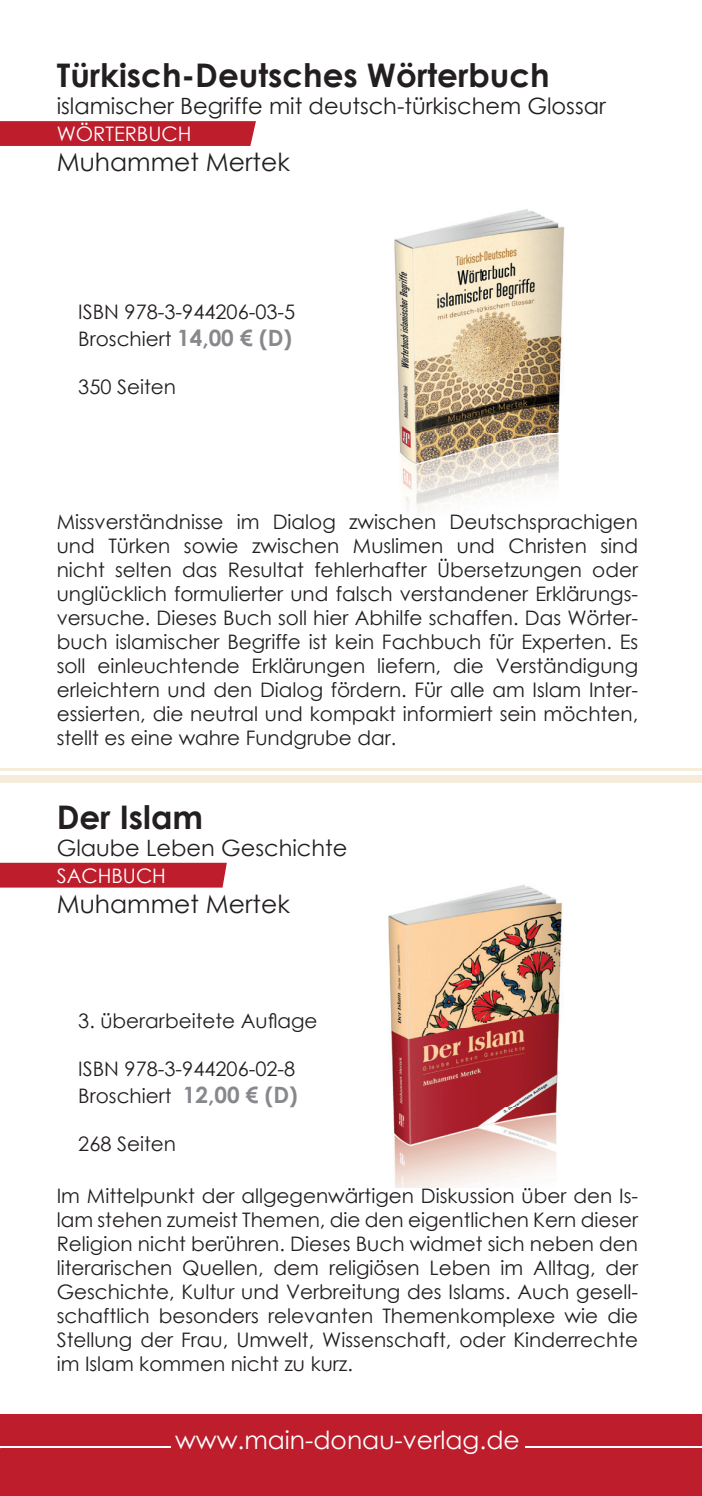
<style>
.page{position:relative;width:702px;height:1496px;background:#fff}
.page>*{position:absolute;margin:0;border:0;box-sizing:border-box;transform-origin:0 0}
.t1{font:700 32.5px "Century Gothic";color:#231f20}
.t2{font:25px "Century Gothic";color:#231f20}
.t3{font:25px "Century Gothic";color:#fff}
.t4{font:22.5px "Century Gothic";color:#231f20}
.t5{font:20px/24px "Century Gothic";color:#231f20}
.t6{font:20px "Century Gothic";color:#fff}
.s1{font-weight:700;font-size:22.5px;color:#86888b}
</style>
<div class="page">
<div style="left:0;top:1414px;width:702px;height:81px;background:#be1d2c"></div>
<hr style="left:525px;top:1446px;width:177px;height:1px;background:#fff">
<hr style="left:0;top:1446px;width:171px;height:1px;background:#fff">
<img style="left:394px;top:209px;width:171px;height:303px">
<img style="left:388px;top:884px;width:174px;height:303px">
<svg style="left:0;top:121px;width:256px;height:25px;background:#bf212f"></svg>
<div style="left:0;top:862px;width:227px;height:25px;background:#be1d2c"></div>
<hr style="left:0;top:768px;width:702px;height:2px;background:#f5ecd9">
<div style="left:0;top:775px;width:702px;height:8px;background:#f5ecd9"></div>
<h1 class="t1" style="left:57px;top:51px;width:494px">Türkisch-Deutsches Wörterbuch</h1>
<p class="t4" style="left:57px;top:90px;width:550px">islamischer Begriffe mit deutsch-türkischem Glossar</p>
<p class="t6" style="left:57px;top:120px;width:136px">WÖRTERBUCH</p>
<p class="t2" style="left:57px;top:145px;width:235px">Muhammet Mertek</p>
<p class="t5" style="left:78px;top:298px;width:218px;line-height:27px">ISBN 978-3-944206-03-5<br>Broschiert <span class="s1">14,00 € (D)</span></p>
<p class="t5" style="left:78px;top:374px;width:99px">350 Seiten</p>
<p class="t5" style="left:57px;top:509px;width:583px;text-align:justify">Missverständnisse im Dialog zwischen Deutschsprachigen und Türken sowie zwischen Muslimen und Christen sind nicht selten das Resultat fehlerhafter Übersetzungen oder unglücklich formulierter und falsch verstandener Erklärungs&shy;versuche. Dieses Buch soll hier Abhilfe schaffen. Das Wörter&shy;buch islamischer Begriffe ist kein Fachbuch für Experten. Es soll einleuchtende Erklärungen liefern, die Verständigung erleichtern und den Dialog fördern. Für alle am Islam Inter&shy;essierten, die neutral und kompakt informiert sein möchten, stellt es eine wahre Fundgrube dar.</p>
<h1 class="t1" style="left:57px;top:792px;width:148px">Der Islam</h1>
<p class="t4" style="left:57px;top:831px;width:292px">Glaube Leben Geschichte</p>
<p class="t6" style="left:57px;top:861px;width:111px">SACHBUCH</p>
<p class="t2" style="left:57px;top:886px;width:235px">Muhammet Mertek</p>
<p class="t5" style="left:78px;top:1008px;width:241px">3. überarbeitete Auflage</p>
<p class="t5" style="left:78px;top:1054px;width:221px;line-height:27px">ISBN 978-3-944206-02-8<br>Broschiert <span class="s1">12,00 € (D)</span></p>
<p class="t5" style="left:78px;top:1131px;width:99px">268 Seiten</p>
<p class="t5" style="left:57px;top:1183px;width:583px;text-align:justify">Im Mittelpunkt der allgegenwärtigen Diskussion über den Is&shy;lam stehen zumeist Themen, die den eigentlichen Kern dieser Religion nicht berühren. Dieses Buch widmet sich neben den literarischen Quellen, dem religiösen Leben im Alltag, der Geschichte, Kultur und Verbreitung des Islams. Auch gesell&shy;schaftlich besonders relevanten Themenkomplexe wie die Stellung der Frau, Umwelt, Wissenschaft, oder Kinderrechte im Islam kommen nicht zu kurz.</p>
<p class="t3" style="left:175px;top:1421px;width:346px">www.main-donau-verlag.de</p>
</div>
